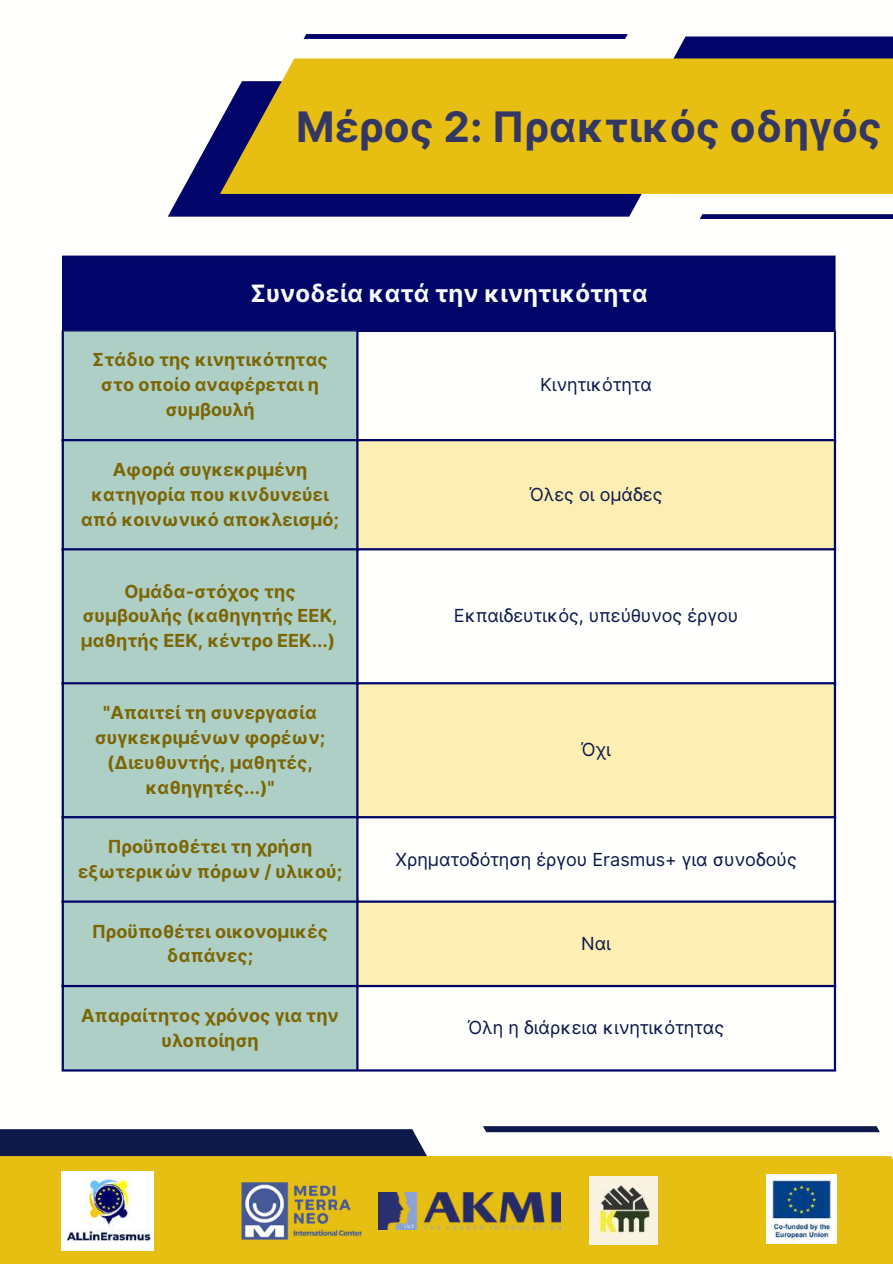
<style>
.page{position:relative;width:893px;height:1264px;background:#fff}
.page>*{position:absolute;margin:0;border:0;box-sizing:border-box;transform-origin:0 0}
.t1{font:700 42px "Inter";color:#343663}
.t2{font:700 24px "Inter";color:#fcfdfe}
.t3{font:700 18px/24.8px "Inter";color:#7b6504;text-align:center}
.t4{font:18px "Inter";color:#0c1949}
</style>
<div class="page">
<svg style="left:168px;top:121px;width:474px;height:96px;fill:#01056a"></svg>
<svg style="left:303px;top:34px;width:589px;height:24px"></svg>
<svg style="left:699px;top:214px;width:193px;height:5px"></svg>
<svg style="left:220px;top:58px;width:672px;height:136px;background:#dfba1b"></svg>
<svg style="left:0;top:1129px;width:503px;height:27px;fill:#0c1949"></svg>
<svg style="left:483px;top:1126px;width:396px;height:6px;background:#14204f"></svg>
<div style="left:0;top:1156px;width:892px;height:107px;background:#e7bf13"></div>
<img style="left:766px;top:1174px;width:70px;height:69px">
<img style="left:236px;top:1176px;width:125px;height:68px">
<img style="left:589px;top:1176px;width:68px;height:67px">
<img style="left:378px;top:1192px;width:183px;height:37px">
<img style="left:62px;top:1171px;width:92px;height:79px">
<div style="left:62px;top:256px;width:773px;height:75px;background:#01056a"></div>
<div style="left:64px;top:331px;width:292px;height:738px;background:#aecfc5"></div>
<svg style="left:358px;top:441px;width:475px;height:543px;fill:#fdeeb4"></svg>
<hr style="left:62px;top:255px;width:773px;height:2px;background:#01056a">
<hr style="left:62px;top:330px;width:2px;height:739px;background:#01056a">
<hr style="left:356px;top:330px;width:2px;height:739px;background:#01056a">
<hr style="left:833px;top:330px;width:3px;height:739px;background:#01056a">
<hr style="left:62px;top:439px;width:774px;height:2px;background:#01056a">
<hr style="left:62px;top:548px;width:774px;height:2px;background:#01056a">
<hr style="left:62px;top:682px;width:774px;height:2px;background:#01056a">
<hr style="left:62px;top:816px;width:774px;height:2px;background:#01056a">
<hr style="left:62px;top:900px;width:774px;height:2px;background:#01056a">
<hr style="left:62px;top:984px;width:774px;height:3px;background:#01056a">
<hr style="left:62px;top:1069px;width:774px;height:2px;background:#01056a">
<h1 class="t1" style="left:296px;top:101px;width:587px">Μέρος 2: Πρακτικός οδηγός</h1>
<h2 class="t2" style="left:250px;top:279px;width:399px">Συνοδεία κατά την κινητικότητα</h2>
<p class="t3" style="left:92px;top:347px;width:237px">Στάδιο της κινητικότητας στο οποίο αναφέρεται η συμβουλή</p>
<p class="t3" style="left:81px;top:457px;width:259px">Αφορά συγκεκριμένη κατηγορία που κινδυνεύει από κοινωνικό αποκλεισμό;</p>
<p class="t3" style="left:81px;top:578px;width:258px">Ομάδα-στόχος της συμβουλής (καθηγητής ΕΕΚ, μαθητής ΕΕΚ, κέντρο ΕΕΚ...)</p>
<p class="t3" style="left:95px;top:700px;width:232px">"Απαιτεί τη συνεργασία συγκεκριμένων φορέων; (Διευθυντής, μαθητές, καθηγητές...)"</p>
<p class="t3" style="left:78px;top:834px;width:265px">Προϋποθέτει τη χρήση εξωτερικών πόρων / υλικού;</p>
<p class="t3" style="left:92px;top:918px;width:237px">Προϋποθέτει οικονομικές δαπάνες;</p>
<p class="t3" style="left:81px;top:1003px;width:259px">Απαραίτητος χρόνος για την υλοποίηση</p>
<p class="t4" style="left:540px;top:374px;width:113px">Κινητικότητα</p>
<p class="t4" style="left:530px;top:483px;width:134px">Όλες οι ομάδες</p>
<p class="t4" style="left:454px;top:605px;width:286px">Εκπαιδευτικός, υπεύθυνος έργου</p>
<p class="t4" style="left:581px;top:739px;width:31px">Όχι</p>
<p class="t4" style="left:395px;top:848px;width:402px">Χρηματοδότηση έργου Erasmus+ για συνοδούς</p>
<p class="t4" style="left:581px;top:932px;width:31px">Ναι</p>
<p class="t4" style="left:468px;top:1017px;width:257px">Όλη η διάρκεια κινητικότητας</p>
</div>
